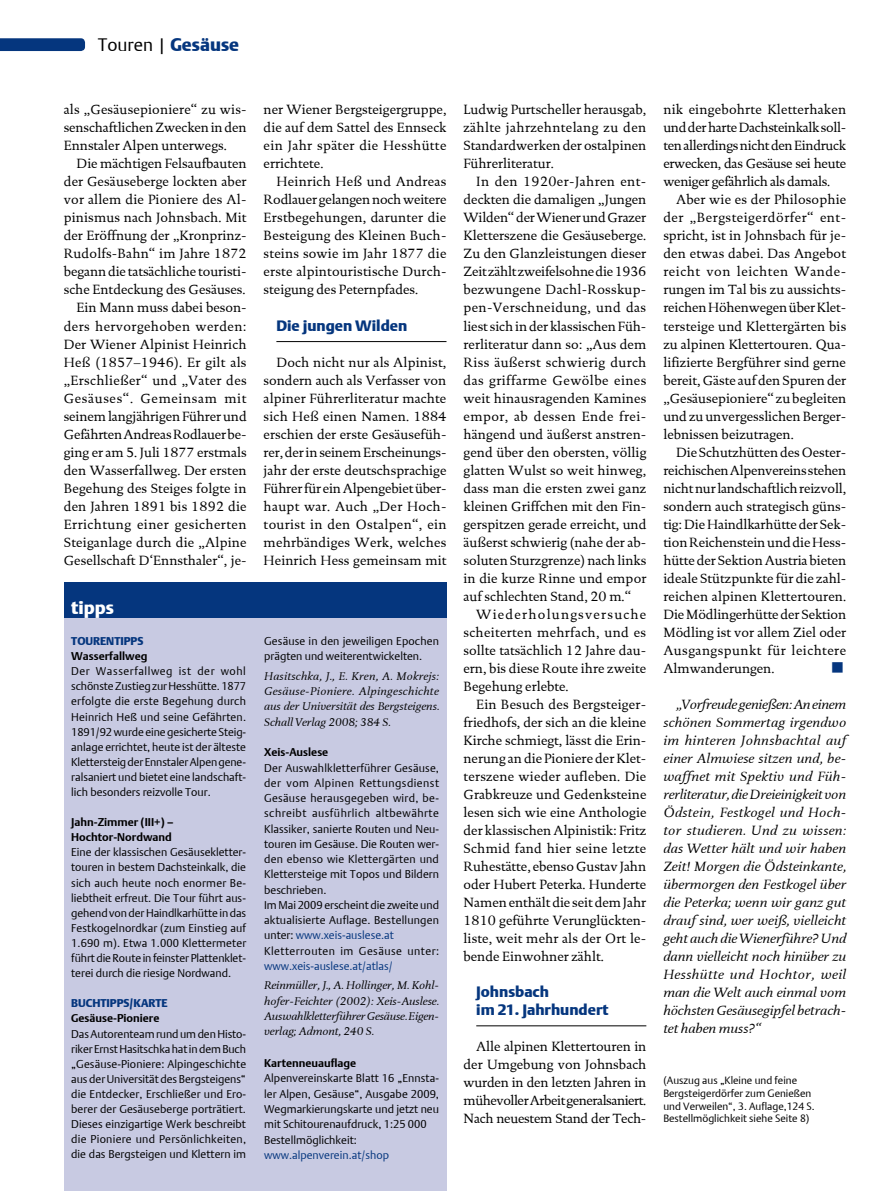
<style>
.page{position:relative;width:893px;height:1191px;background:#fff}
.page>*{position:absolute;margin:0;border:0;box-sizing:border-box;transform-origin:0 0}
.t1{font:300 18px "DTL Argo T";color:#000}
.t2{font:900 18px "DTL Argo T";color:#fff}
.t3{font:18px "Wingdings";color:#05367e}
.t4{font:900 15px/18px "DTL Argo T";color:#05367e}
.t5{font:13.5px/18px "DTL Documenta T";color:#000;text-align:justify}
.t6{font:italic 13.5px/18px "DTL Documenta T";color:#000;text-align:justify}
.t7{font:300 11.25px/15.1px "DTL Argo T";letter-spacing:.005em;color:#000;text-align:justify}
.t8{font:italic 11.25px/15.3px "DTL Documenta T";color:#000;text-align:justify}
.t9{font:700 11.25px/15.1px "DTL Argo T";color:#000}
.t10{font:300 11.25px "DTL Argo T";color:#05367e}
.t11{font:900 11.25px "DTL Argo T";color:#05367e}
.t12{font:300 10.5px/12.6px "DTL Argo T";color:#000}
.s1{font-weight:900;color:#05367e}
.s2{color:#05367e}
</style>
<div class="page">
<hr style="left:276px;top:341px;width:170px;height:1px;background:#000">
<hr style="left:476px;top:1025px;width:170px;height:1px;background:#000">
<div style="left:64px;top:582px;width:382px;height:36px;background:#05367e"></div>
<div style="left:64px;top:618px;width:382px;height:573px;background:#c8cae2"></div>
<svg style="left:0;top:38px;width:85px;height:13px"></svg>
<h1 class="t1" style="left:98px;top:34px;width:143px">Touren | <span class="s1">Gesäuse</span></h1>
<p class="t5" style="left:64px;top:101px;width:184px">als „Gesäusepioniere“ zu wis&shy;senschaftlichen Zwecken in den Ennstaler Alpen unterwegs.</p>
<p class="t5" style="left:64px;top:155px;width:184px;text-align:right">Die mächtigen Felsaufbauten der Gesäuseberge lockten aber vor allem die Pioniere des Al&shy;pinismus nach Johnsbach. Mit der Eröffnung der „Kronprinz-<br>Rudolfs-Bahn“ im Jahre 1872 begann die tatsächliche touristi&shy;sche Entdeckung des Gesäuses.<br>Ein Mann muss dabei beson&shy;ders hervorgehoben werden:<br>Der Wiener Alpinist Heinrich<br>Heß (1857–1946). Er gilt als „Erschließer“ und „Vater des<br>Gesäuses“. Gemeinsam mit seinem langjährigen Führer und<br>Gefährten Andreas Rodlauer be&shy;ging er am 5. Juli 1877 erstmals den Wasserfallweg. Der ersten<br>Begehung des Steiges folgte in den Jahren 1891 bis 1892 die<br>Errichtung einer gesicherten<br>Steiganlage durch die „Alpine<br>Gesellschaft D‘Ennsthaler“, je-</p>
<h1 class="t2" style="left:71px;top:597px;width:44px">tipps</h1>
<p class="t11" style="left:71px;top:634px;width:73px">Tourentipps</p>
<p class="t9" style="left:71px;top:648px;width:78px">Wasserfallweg</p>
<p class="t7" style="left:71px;top:663px;width:176px">Der Wasserfallweg ist der wohl schönste Zustieg zur Hesshütte. 1877 erfolgte die erste Begehung durch Heinrich Heß und seine Gefährten.<br>1891/92 wurde eine gesicherte Steig&shy;anlage errichtet, heute ist der älteste Klettersteig der Ennstaler Alpen gene&shy;ralsaniert und bietet eine landschaft&shy;lich besonders reizvolle Tour.</p>
<p class="t9" style="left:71px;top:814px;width:104px">Jahn-Zimmer (III+) –<br>Hochtor-Nordwand</p>
<p class="t7" style="left:71px;top:844px;width:177px">Eine der klassischen Gesäusekletter&shy;touren in bestem Dachsteinkalk, die sich auch heute noch enormer Be&shy;liebtheit erfreut. Die Tour führt aus&shy;gehend von der Haindlkarhütte in das Festkogelnordkar (zum Einstieg auf 1.690 m). Etwa 1.000 Klettermeter führt die Route in feinster Plattenklet&shy;terei durch die riesige Nordwand.</p>
<p class="t11" style="left:71px;top:996px;width:92px">Buchtipps/Karte</p>
<p class="t9" style="left:71px;top:1010px;width:90px">Gesäuse-Pioniere</p>
<p class="t7" style="left:71px;top:1025px;width:177px">Das Autorenteam rund um den Histo&shy;riker Ernst Hasitschka hat in dem Buch „Gesäuse-Pioniere: Alpingeschichte aus der Universität des Bergsteigens“ die Entdecker, Erschließer und Ero&shy;berer der Gesäuseberge porträtiert.<br>Dieses einzigartige Werk beschreibt die Pioniere und Persönlichkeiten, die das Bergsteigen und Klettern im</p>
<p class="t5" style="left:264px;top:101px;width:184px">ner Wiener Bergsteigergruppe, die auf dem Sattel des Ennseck ein Jahr später die Hesshütte errichtete.</p>
<p class="t5" style="left:264px;top:173px;width:184px;text-indent:13px">Heinrich Heß und Andreas Rodlauer gelangen noch weitere Erstbegehungen, darunter die Besteigung des Kleinen Buch&shy;steins sowie im Jahr 1877 die erste alpintouristische Durch&shy;steigung des Peternpfades.</p>
<p class="t4" style="left:276px;top:316px;width:132px">Die jungen Wilden</p>
<p class="t5" style="left:264px;top:353px;width:184px;text-indent:13px">Doch nicht nur als Alpinist, sondern auch als Verfasser von alpiner Führerliteratur machte sich Heß einen Namen. 1884 erschien der erste Gesäusefüh&shy;rer, der in seinem Erscheinungs&shy;jahr der erste deutschsprachige Führer für ein Alpengebiet über&shy;haupt war. Auch „Der Hoch&shy;tourist in den Ostalpen“, ein mehrbändiges Werk, welches Heinrich Hess gemeinsam mit</p>
<p class="t7" style="left:264px;top:633px;width:176px">Gesäuse in den jeweiligen Epochen prägten und weiterentwickelten.</p>
<p class="t8" style="left:264px;top:668px;width:176px">Hasitschka, J., E. Kren, A. Mokrejs:<br>Gesäuse-Pioniere. Alpingeschichte aus der Universität des Bergsteigens.<br>Schall Verlag 2008; 384 S.</p>
<p class="t9" style="left:264px;top:744px;width:66px">Xeis-Auslese</p>
<p class="t7" style="left:264px;top:760px;width:177px;text-align:left">Der Auswahlkletterführer Gesäuse, der vom Alpinen Rettungsdienst<br>Gesäuse herausgegeben wird, be&shy;schreibt ausführlich altbewährte<br>Klassiker, sanierte Routen und Neu&shy;touren im Gesäuse. Die Routen wer&shy;den ebenso wie Klettergärten und<br>Klettersteige mit Topos und Bildern beschrieben.<br>Im Mai 2009 erscheint die zweite und aktualisierte Auflage. Bestellungen unter: <span class="s2">www.xeis-auslese.at<br></span>Kletterrouten im Gesäuse unter:</p>
<p class="t10" style="left:264px;top:959px;width:130px">www.xeis-auslese.at/atlas/</p>
<p class="t8" style="left:264px;top:977px;width:176px">Reinmüller, J., A. Hollinger, M. Kohl&shy;hofer-Feichter (2002): Xeis-Auslese.<br>Auswahlkletterführer Gesäuse. Eigen&shy;verlag; Admont, 240 S.</p>
<p class="t9" style="left:264px;top:1055px;width:94px">Kartenneuauflage</p>
<p class="t7" style="left:264px;top:1070px;width:176px;text-align:left">Alpenvereinskarte Blatt 16 „Ennsta&shy;ler Alpen, Gesäuse“, Ausgabe 2009, Wegmarkierungskarte und jetzt neu mit Schitourenaufdruck, 1:25 000<br>Bestellmöglichkeit:</p>
<p class="t10" style="left:264px;top:1148px;width:126px">www.alpenverein.at/shop</p>
<p class="t5" style="left:463px;top:101px;width:184px">Ludwig Purtscheller herausgab, zählte jahrzehntelang zu den Standardwerken der ostalpinen Führerliteratur.</p>
<p class="t5" style="left:463px;top:173px;width:184px;text-indent:13px">In den 1920er-Jahren ent&shy;deckten die damaligen „Jungen Wilden“ der Wiener und Grazer Kletterszene die Gesäuseberge.<br>Zu den Glanzleistungen dieser Zeit zählt zweifelsohne die 1936 bezwungene Dachl-Rosskup&shy;pen-Verschneidung, und das liest sich in der klassischen Füh&shy;rerliteratur dann so: „Aus dem Riss äußerst schwierig durch das griffarme Gewölbe eines weit hinausragenden Kamines empor, ab dessen Ende frei&shy;hängend und äußerst anstren&shy;gend über den obersten, völlig glatten Wulst so weit hinweg, dass man die ersten zwei ganz kleinen Griffchen mit den Fin&shy;gerspitzen gerade erreicht, und äußerst schwierig (nahe der ab&shy;soluten Sturzgrenze) nach links in die kurze Rinne und empor auf schlechten Stand, 20 m.“</p>
<p class="t5" style="left:463px;top:605px;width:184px;text-indent:13px">Wiederholungsversuche scheiterten mehrfach, und es sollte tatsächlich 12 Jahre dau&shy;ern, bis diese Route ihre zweite Begehung erlebte.</p>
<p class="t5" style="left:463px;top:695px;width:184px;text-indent:13px">Ein Besuch des Bergsteiger&shy;friedhofs, der sich an die kleine Kirche schmiegt, lässt die Erin&shy;nerung an die Pioniere der Klet&shy;terszene wieder aufleben. Die Grabkreuze und Gedenksteine lesen sich wie eine Anthologie der klassischen Alpinistik: Fritz Schmid fand hier seine letzte Ruhestätte, ebenso Gustav Jahn oder Hubert Peterka. Hunderte Namen enthält die seit dem Jahr 1810 geführte Verunglückten&shy;liste, weit mehr als der Ort le&shy;bende Einwohner zählt.</p>
<p class="t4" style="left:476px;top:982px;width:134px">Johnsbach<br>im 21. Jahrhundert</p>
<p class="t5" style="left:463px;top:1037px;width:184px;text-indent:13px">Alle alpinen Klettertouren in der Umgebung von Johnsbach wurden in den letzten Jahren in mühevoller Arbeit generalsaniert.<br>Nach neuestem Stand der Tech-</p>
<p class="t5" style="left:663px;top:101px;width:184px">nik eingebohrte Kletterhaken und der harte Dachsteinkalk soll&shy;ten allerdings nicht den Eindruck erwecken, das Gesäuse sei heute weniger gefährlich als damals.</p>
<p class="t5" style="left:663px;top:191px;width:184px;text-indent:13px">Aber wie es der Philosophie der „Bergsteigerdörfer“ ent&shy;spricht, ist in Johnsbach für je&shy;den etwas dabei. Das Angebot reicht von leichten Wande&shy;rungen im Tal bis zu aussichts&shy;reichen Höhenwegen über Klet&shy;tersteige und Klettergärten bis zu alpinen Klettertouren. Qua&shy;lifizierte Bergführer sind gerne bereit, Gäste auf den Spuren der „Gesäusepioniere“ zu begleiten und zu unvergesslichen Berger&shy;lebnissen beizutragen.</p>
<p class="t5" style="left:663px;top:443px;width:184px;text-indent:13px">Die Schutzhütten des Oester&shy;reichischen Alpenvereins stehen nicht nur landschaftlich reizvoll, sondern auch strategisch güns&shy;tig: Die Haindlkarhütte der Sek&shy;tion Reichenstein und die Hess&shy;hütte der Sektion Austria bieten ideale Stützpunkte für die zahl&shy;reichen alpinen Klettertouren.<br>Die Mödlingerhütte der Sektion Mödling ist vor allem Ziel oder Ausgangspunkt für leichtere Almwanderungen.</p>
<h1 class="t3" style="left:831px;top:658px;width:15px">■</h1>
<p class="t6" style="left:663px;top:695px;width:184px;text-indent:13px">„Vorfreude genießen: An einem schönen Sommertag irgendwo im hinteren Johnsbachtal auf einer Almwiese sitzen und, be&shy;waffnet mit Spektiv und Füh&shy;rerliteratur, die Dreieinigkeit von Ödstein, Festkogel und Hoch&shy;tor studieren. Und zu wissen: das Wetter hält und wir haben Zeit! Morgen die Ödsteinkante, übermorgen den Festkogel über die Peterka; wenn wir ganz gut drauf sind, wer weiß, vielleicht geht auch die Wienerführe? Und dann vielleicht noch hinüber zu Hesshütte und Hochtor, weil man die Welt auch einmal vom höchsten Gesäusegipfel betrach&shy;tet haben muss?“</p>
<p class="t12" style="left:663px;top:1074px;width:153px">(Auszug aus „Kleine und feine Bergsteigerdörfer zum Genießen und Verweilen“, 3. Auflage,124 S.<br>Bestellmöglichkeit siehe Seite 8)</p>
</div>
